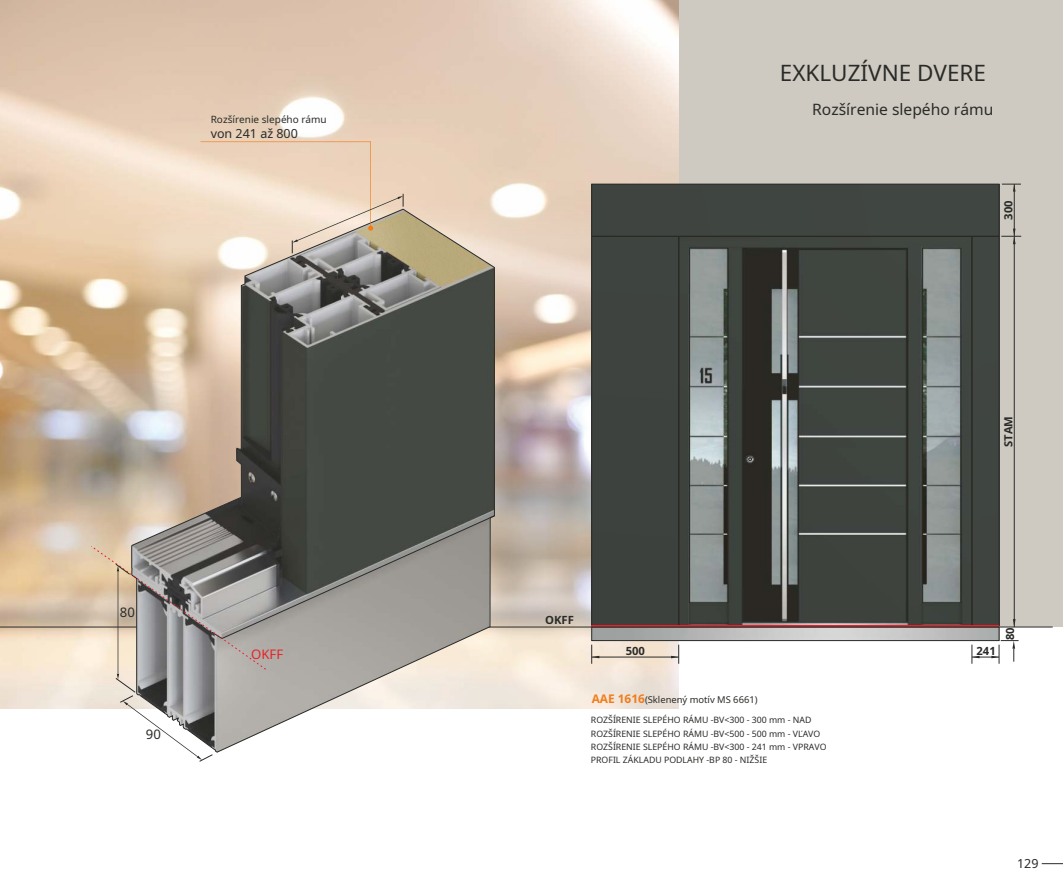
<style>
.page{position:relative;width:1063px;height:886px;background:#fff}
.page>*{position:absolute;margin:0;border:0;box-sizing:border-box;transform-origin:0 0}
.t1{font:22.5px "Noto Sans";color:#2a2b28}
.t2{font:15.62px "Noto Sans";color:#2a2b28}
.t3{font:13.12px "Noto Sans";color:#2a2b28}
.t4{font:13.12px "Noto Sans";color:#e72228}
.t5{font:12.5px "Noto Sans";color:#2a2b28}
.t6{font:700 11.25px "Noto Sans";color:#2a2b28}
.t7{font:10px "Noto Sans";color:#2a2b28}
.t8{font:9.38px "Noto Sans";color:#2a2b28}
.t9{font:8.75px/13.1px "Noto Sans";color:#2a2b28}
.s1{font-weight:700;font-size:11.88px;color:#f17c1a}
</style>
<div class="page">
<div style="left:0;top:0;width:1063px;height:627px;background:#cecac1"></div>
<img style="left:0;top:0;width:678px;height:709px">
<img style="left:131px;top:202px;width:547px;height:507px">
<img style="left:594px;top:186px;width:403px;height:439px">
<img style="left:908px;top:247px;width:14px;height:31px">
<svg style="left:746px;top:455px;width:8px;height:8px"></svg>
<div style="left:746px;top:455px;width:8px;height:8px;border:1px solid #2a2b28;border-radius:50%"></div>
<hr style="left:1014px;top:184px;width:1px;height:443px;background:#2a2b28">
<svg style="left:1013px;top:619px;width:3px;height:8px"></svg>
<svg style="left:1001px;top:229px;width:20px;height:15px"></svg>
<svg style="left:1002px;top:184px;width:19px;height:8px"></svg>
<div style="left:972px;top:236px;width:27px;height:390px;border:1px solid #2a2b28"></div>
<div style="left:592px;top:236px;width:87px;height:391px;border:1px solid #2a2b28"></div>
<div style="left:592px;top:184px;width:407px;height:52px;border:1px solid #2a2b28"></div>
<svg style="left:594px;top:629px;width:403px;height:10px;background:#bcbdbd"></svg>
<div style="left:592px;top:627px;width:407px;height:14px;border:1px solid #2a2b28"></div>
<svg style="left:671px;top:645px;width:8px;height:19px"></svg>
<hr style="left:592px;top:657px;width:87px;height:1px;background:#2a2b28">
<svg style="left:591px;top:645px;width:8px;height:19px"></svg>
<hr style="left:592px;top:236px;width:407px;height:1px;background:#2a2823">
<hr style="left:678px;top:236px;width:1px;height:391px;background:#2a2823">
<hr style="left:972px;top:236px;width:1px;height:391px;background:#2a2823">
<hr style="left:592px;top:626px;width:407px;height:1px;background:#e72228">
<svg style="left:972px;top:640px;width:47px;height:24px"></svg>
<svg style="left:1042px;top:863px;width:21px;height:1px"></svg>
<hr style="left:0;top:627px;width:1053px;height:1px;background:#2a2b28">
<svg style="left:131px;top:209px;width:364px;height:306px;background:#817c70"></svg>
<svg style="left:90px;top:515px;width:405px;height:247px"></svg>
<svg style="left:201px;top:141px;width:203px;height:112px;background:#e9d5c0"></svg>
<p class="t7" style="left:211px;top:112px;width:118px">Rozšírenie slepého rámu</p>
<h3 class="t5" style="left:211px;top:125px;width:89px">von 241 až 800</h3>
<h1 class="t1" style="left:780px;top:57px;width:208px">EXKLUZÍVNE DVERE</h1>
<h2 class="t2" style="left:812px;top:98px;width:183px">Rozšírenie slepého rámu</h2>
<p class="t6" style="left:1000px;top:220px;width:21px;rotate:-90deg">300</p>
<h3 class="t3" style="left:120px;top:603px;width:17px">80</h3>
<h3 class="t3" style="left:146px;top:725px;width:17px">90</h3>
<p class="t6" style="left:1000px;top:447px;width:33px;rotate:-90deg">STAM</p>
<p class="t6" style="left:545px;top:612px;width:30px">OKFF</p>
<h3 class="t4" style="left:251px;top:645px;width:33px">OKFF</h3>
<p class="t6" style="left:626px;top:643px;width:21px">500</p>
<p class="t6" style="left:977px;top:643px;width:21px">241</p>
<p class="t8" style="left:592px;top:693px;width:167px"><span class="s1">AAE 1616</span>(Sklenený motív MS 6661)</p>
<p class="t9" style="left:591px;top:713px;width:237px">ROZŠÍRENIE SLEPÉHO RÁMU -BV&lt;300 - 300 mm - NAD ROZŠÍRENIE SLEPÉHO RÁMU -BV&lt;500 - 500 mm - VĽAVO ROZŠÍRENIE SLEPÉHO RÁMU -BV&lt;300 - 241 mm - VPRAVO PROFIL ZÁKLADU PODLAHY -BP 80 - NIŽŠIE</p>
<p class="t6" style="left:1002px;top:640px;width:14px;rotate:-90deg">80</p>
<h3 class="t5" style="left:1017px;top:854px;width:23px">129</h3>
</div>
